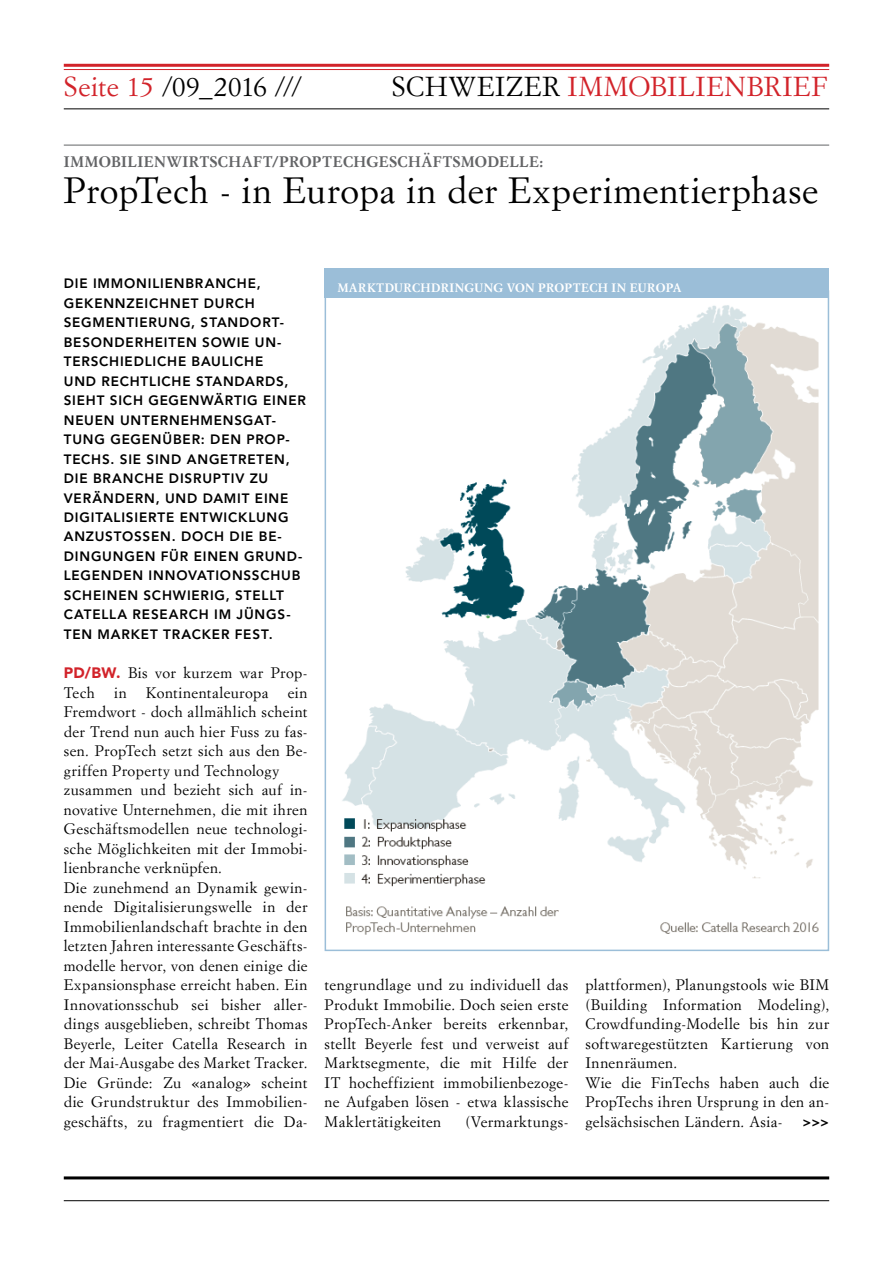
<style>
.page{position:relative;width:893px;height:1263px;background:#fff}
.page>*{position:absolute;margin:0;border:0;box-sizing:border-box;transform-origin:0 0}
.t1{font:36px "Simoncini Garamond Std";letter-spacing:.015em;color:#000}
.t2{font:27px "Simoncini Garamond Std";letter-spacing:.03em;color:#d2232a}
.t3{font:27px "Simoncini Garamond Std";letter-spacing:.005em;color:#000}
.t4{font:15px/19.5px "Simoncini Garamond Std";letter-spacing:.03em;color:#000}
.t5{font:700 15px "Simoncini Garamond Std";letter-spacing:.025em;color:#636466}
.t6{font:800 13.5px/19.5px "Avenir LT Std";letter-spacing:.06em;color:#000}
.t7{font:700 12px "Simoncini Garamond Std";letter-spacing:.025em;color:#fff}
.s1{color:#d2232a}
.s2{color:#000}
.s3{font-family:"Avenir LT Std";font-weight:900;color:#d2232a}
</style>
<div class="page">
<hr style="left:64px;top:1176px;width:765px;height:3px;background:#000">
<hr style="left:64px;top:1200px;width:765px;height:1px;background:#000">
<hr style="left:64px;top:64px;width:765px;height:3px;background:#d2232a">
<hr style="left:64px;top:69px;width:765px;height:1px;background:#d2232a">
<hr style="left:64px;top:108px;width:765px;height:1px;background:#000">
<hr style="left:64px;top:145px;width:765px;height:1px;background:#636466">
<img style="left:342px;top:305px;width:477px;height:630px">
<div style="left:325px;top:268px;width:504px;height:30px;background:#9bbed8"></div>
<h2 class="t3" style="left:64px;top:70px;width:240px"><span class="s1">Seite 15</span> /09_2016 ///</h2>
<h2 class="t2" style="left:392px;top:70px;width:437px"><span class="s2">SCHWEIZER</span> IMMOBILIENBRIEF</h2>
<p class="t5" style="left:64px;top:152px;width:481px">IMMOBILIENWIRTSCHAFT/PROPTECHGESCHÄFTSMODELLE:</p>
<h1 class="t1" style="left:64px;top:168px;width:756px">PropTech - in Europa in der Experimentierphase</h1>
<p class="t6" style="left:64px;top:274px;width:244px">DIE IMMONILIENBRANCHE,<br>GEKENNZEICHNET DURCH<br>SEGMENTIERUNG, STANDORT-<br>BESONDERHEITEN SOWIE UN-<br>TERSCHIEDLICHE BAULICHE<br>UND RECHTLICHE STANDARDS,<br>SIEHT SICH GEGENWÄRTIG EINER<br>NEUEN UNTERNEHMENSGAT-<br>TUNG GEGENÜBER: DEN PROP-<br>TECHS. SIE SIND ANGETRETEN,<br>DIE BRANCHE DISRUPTIV ZU<br>VERÄNDERN, UND DAMIT EINE<br>DIGITALISIERTE ENTWICKLUNG<br>ANZUSTOSSEN. DOCH DIE BE-<br>DINGUNGEN FÜR EINEN GRUND-<br>LEGENDEN INNOVATIONSSCHUB<br>SCHEINEN SCHWIERIG, STELLT<br>CATELLA RESEARCH IM JÜNGS-<br>TEN MARKET TRACKER FEST.</p>
<p class="t4" style="left:64px;top:663px;width:245px"><span class="s3">PD/BW.</span> Bis vor kurzem war Prop-<br>Tech</p>
<p class="t4" style="left:114px;top:682px;width:14px">in</p>
<p class="t4" style="left:146px;top:682px;width:124px">Kontinentaleuropa</p>
<p class="t4" style="left:64px;top:682px;width:245px;text-indent:224px">ein Fremdwort - doch allmählich scheint der Trend nun auch hier Fuss zu fas&shy;sen. PropTech setzt sich aus den Be&shy;griffen Property und Technology zusammen und bezieht sich auf in&shy;novative Unternehmen, die mit ihren Geschäftsmodellen neue technologi&shy;sche Möglichkeiten mit der Immobi&shy;lienbranche verknüpfen.<br>Die zunehmend an Dynamik gewin&shy;nende Digitalisierungswelle in der Immobilienlandschaft brachte in den letzten Jahren interessante Geschäfts&shy;modelle hervor, von denen einige die Expansionsphase erreicht haben. Ein Innovationsschub sei bisher aller&shy;dings ausgeblieben, schreibt Thomas Beyerle, Leiter Catella Research in der Mai-Ausgabe des Market Tracker.<br>Die Gründe: Zu «analog» scheint die Grundstruktur des Immobilien&shy;geschäfts, zu fragmentiert die Da-</p>
<p class="t7" style="left:337px;top:280px;width:346px">MARKTDURCHDRINGUNG VON PROPTECH IN EUROPA</p>
<p class="t4" style="left:325px;top:975px;width:245px;text-align:justify">tengrundlage und zu individuell das Produkt Immobilie. Doch seien erste PropTech-Anker bereits erkennbar, stellt Beyerle fest und verweist auf Marktsegmente, die mit Hilfe der IT hocheffizient immobilienbezoge&shy;ne Aufgaben lösen - etwa klassische Maklertätigkeiten</p>
<p class="t4" style="left:465px;top:1111px;width:105px">(Vermarktungs-</p>
<p class="t4" style="left:585px;top:975px;width:245px">plattformen), Planungstools wie BIM (Building Information Modeling),<br>Crowdfunding-Modelle bis hin zur softwaregestützten Kartierung von<br>Innenräumen.<br>Wie die FinTechs haben auch die<br>PropTechs ihren Ursprung in den an&shy;gelsächsischen Ländern. Asia-</p>
<p class="t6" style="left:803px;top:1112px;width:28px">&gt;&gt;&gt;</p>
</div>
